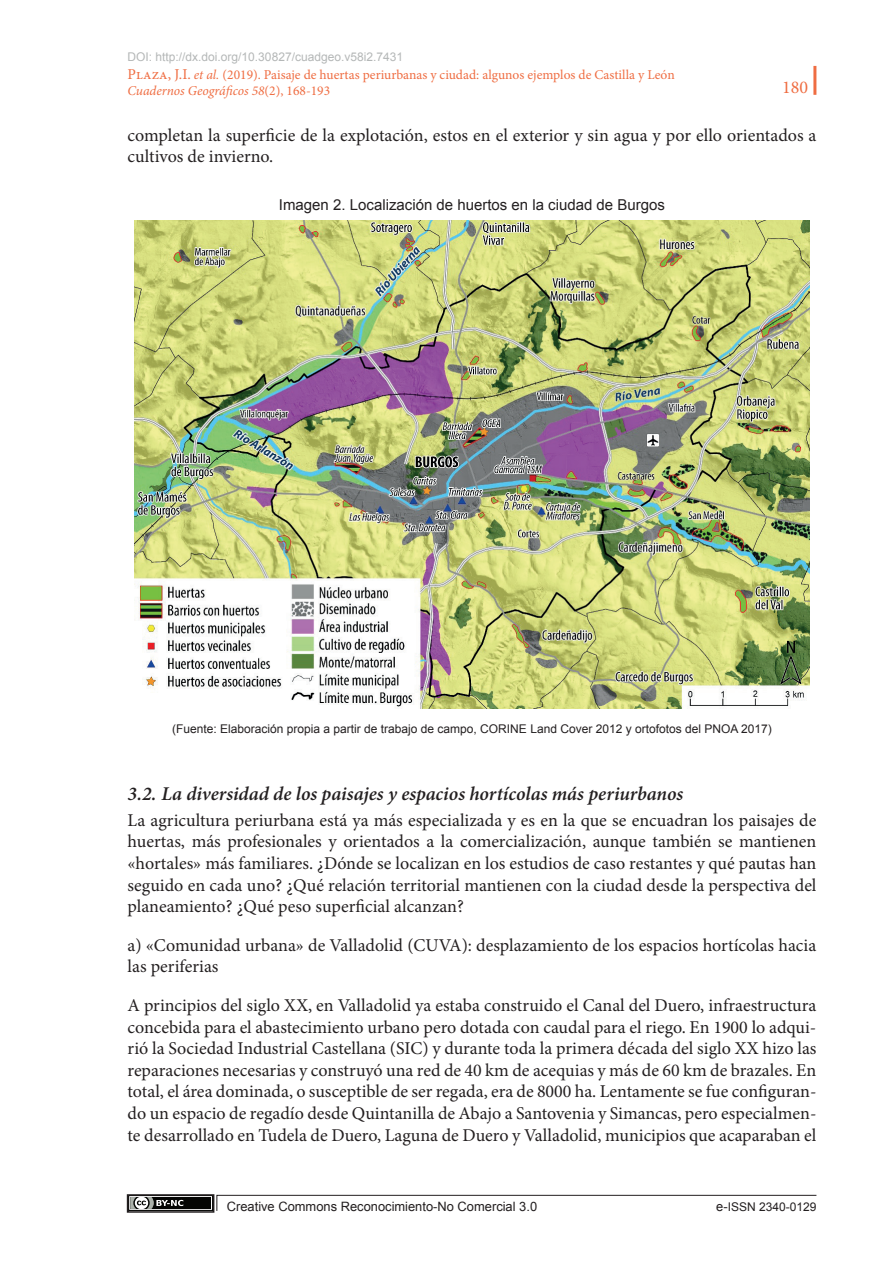
<style>
.page{position:relative;width:893px;height:1263px;background:#fff}
.page>*{position:absolute;margin:0;border:0;box-sizing:border-box;transform-origin:0 0}
.t1{font:italic 600 19.5px "Minion Pro";color:#231f20}
.t2{font:18px/21.6px "Minion Pro";color:#231f20}
.t3{font:18px "Minion Pro";color:#ef6d42}
.t4{font:15px "Arial";color:#231f20}
.t5{font:13.5px/16.2px "Minion Pro";color:#ef6d42}
.t6{font:12.9px "Arial";color:#231f20}
.t7{font:12px "Arial";color:#231f20}
.t8{font:12px "Arial";color:#b4b7b7}
.s1{font-size:15px}
.s2{font-style:italic}
.s3{font-size:12.9px}
</style>
<div class="page">
<hr style="left:813px;top:66px;width:3px;height:29px;background:#ef6d42">
<div style="left:130px;top:1197px;width:81px;height:12px;background:#040503"></div>
<svg style="left:130px;top:1197px;width:53px;height:12px"></svg>
<div style="left:127px;top:1194px;width:87px;height:19px;border:2px solid #231f20"></div>
<svg style="left:216px;top:1194px;width:601px;height:17px"></svg>
<img style="left:135px;top:220px;width:674px;height:488px">
<p class="t8" style="left:128px;top:49px;width:277px">DOI: http://dx.doi.org/10.30827/cuadgeo.v58i2.7431</p>
<p class="t5" style="left:128px;top:66px;width:549px"><span class="s1">Plaza, J.I.</span> <span class="s2">et al.</span> (2019). Paisaje de huertas periurbanas y ciudad: algunos ejemplos de Castilla y León<br><span class="s2">Cuadernos Geográficos 58</span>(2), 168-193</p>
<p class="t2" style="left:128px;top:124px;width:690px">completan la superficie de la explotación, estos en el exterior y sin agua y por ello orientados a cultivos de invierno.</p>
<p class="t4" style="left:279px;top:195px;width:388px">Imagen 2. Localización de huertos en la ciudad de Burgos</p>
<p class="t3" style="left:782px;top:75px;width:27px">180</p>
<p class="t7" style="left:172px;top:721px;width:601px">(Fuente: Elaboración propia a partir de trabajo de campo, CORINE Land Cover 2012 y ortofotos del PNOA 2017)</p>
<p class="t1" style="left:128px;top:780px;width:557px">3.2. La diversidad de los paisajes y espacios hortícolas más periurbanos</p>
<p class="t2" style="left:128px;top:809px;width:690px;text-align:justify">La agricultura periurbana está ya más especializada y es en la que se encuadran los paisajes de huertas, más profesionales y orientados a la comercialización, aunque también se mantienen «hortales» más familiares. ¿Dónde se localizan en los estudios de caso restantes y qué pautas han seguido en cada uno? ¿Qué relación territorial mantienen con la ciudad desde la perspectiva del planeamiento? ¿Qué peso superficial alcanzan?</p>
<p class="t2" style="left:128px;top:934px;width:690px">a) «Comunidad urbana» de Valladolid (CUVA): desplazamiento de los espacios hortícolas hacia las periferias</p>
<p class="t2" style="left:128px;top:994px;width:690px;text-align:justify">A principios del siglo XX, en Valladolid ya estaba construido el Canal del Duero, infraestructura concebida para el abastecimiento urbano pero dotada con caudal para el riego. En 1900 lo adqui&shy;rió la Sociedad Industrial Castellana (SIC) y durante toda la primera década del siglo XX hizo las reparaciones necesarias y construyó una red de 40 km de acequias y más de 60 km de brazales. En total, el área dominada, o susceptible de ser regada, era de 8000 ha. Lentamente se fue configuran&shy;do un espacio de regadío desde Quintanilla de Abajo a Santovenia y Simancas, pero especialmen&shy;te desarrollado en Tudela de Duero, Laguna de Duero y Valladolid, municipios que acaparaban el</p>
<p class="t6" style="left:227px;top:1198px;width:312px">Creative Commons Reconocimiento-No Comercial 3.0</p>
<p class="t7" style="left:716px;top:1199px;width:102px"><span class="s3">e-</span>ISSN 2340-0129</p>
</div>
